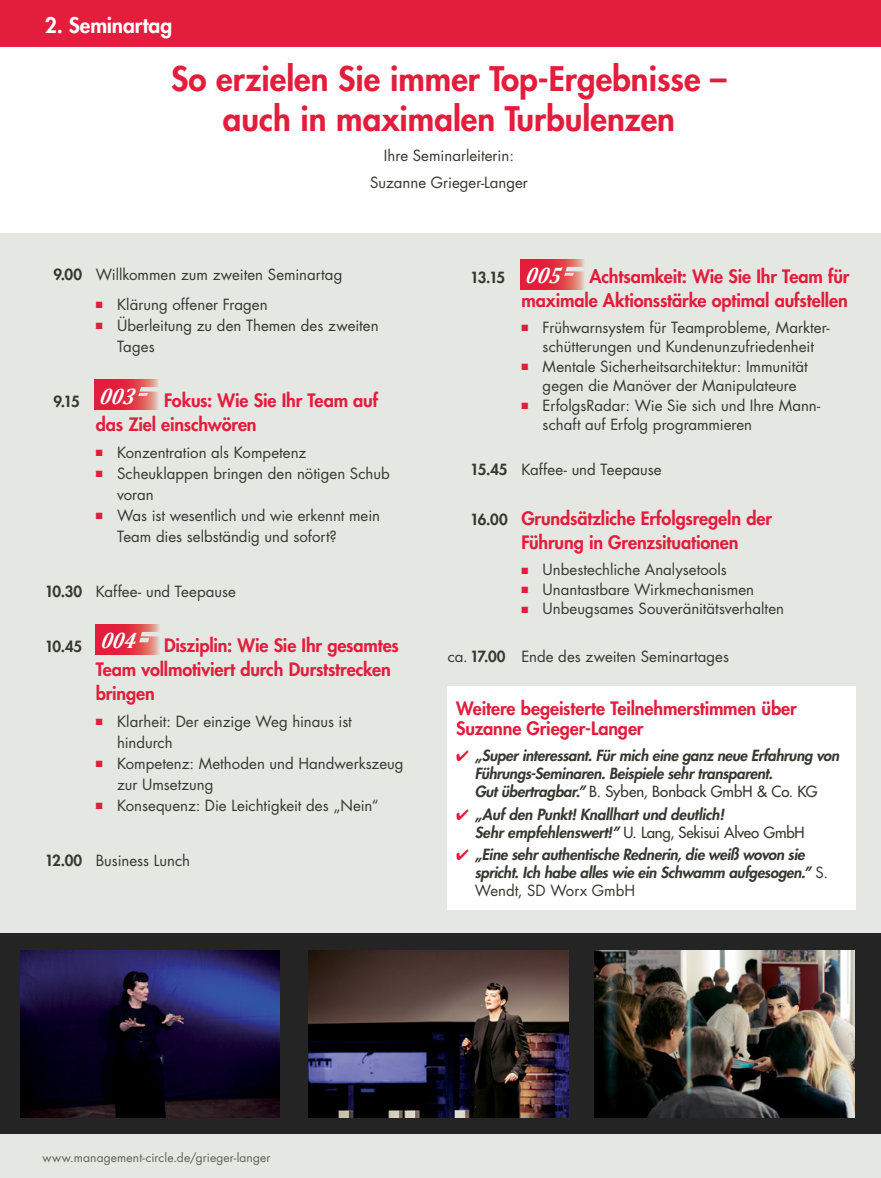
<style>
.page{position:relative;width:881px;height:1178px;background:#fff}
.page>*{position:absolute;margin:0;border:0;box-sizing:border-box;transform-origin:0 0}
.AbsatzProgrammTagMot{font:800 33px/39.6px "Futura Std";color:#e31d3c;text-align:center}
.AbsatzTitelseiteThem{font:italic 700 22.5px "Cambria";color:#fff;scale:.9 1}
.AbsatzProgrammBalken{font:800 21px "Futura Std";letter-spacing:-.005em;color:#fff}
.AbsatzProgrammTagAbl{font:800 18px/24px "Futura Std";letter-spacing:-.01em;color:#e31d3c}
.AbsatzInhaltTextuebe{font:800 18px/19.5px "Futura Std";letter-spacing:-.005em;color:#e31d3c}
.AbsatzProgrammTagAbl-2{font:15px/21px "Futura Std";color:#333a2e}
.AbsatzInhaltTextBull{font:italic 800 15px/18px "Futura Std";letter-spacing:-.02em;color:#333a2e}
.AbsatzProgrammTagLei{font:15px "Futura Std";color:#333a2e}
.AbsatzProgrammTagAbl-3{font:800 15px "Futura Std";letter-spacing:-.08em;color:#333a2e}
.AbsatzProgrammFooter{font:12px "Futura Std";letter-spacing:.01em;color:#5c6356}
.s1{font-weight:800}
.s2{color:#e31d3c}
.s3{font-size:15px;color:#333a2e}
.s4{font-weight:500;font-style:normal}
.s5{font-weight:400;font-style:normal}
</style>
<div class="page">
<div style="left:0;top:234px;width:880px;height:944px;background:#e4e7e2"></div>
<div style="left:0;top:933px;width:880px;height:201px;background:#242425"></div>
<div style="left:0;top:0;width:880px;height:47px;background:#e31d3c"></div>
<img style="left:20px;top:950px;width:260px;height:167px">
<img style="left:308px;top:950px;width:260px;height:167px">
<img style="left:594px;top:950px;width:260px;height:167px">
<div style="left:447px;top:686px;width:408px;height:224px;background:#fff"></div>
<svg style="left:94px;top:380px;width:64px;height:30px;background:#e23b4c"></svg>
<svg style="left:138px;top:387px;width:20px;height:9px"></svg>
<svg style="left:95px;top:625px;width:64px;height:29px;background:#e23a4b"></svg>
<svg style="left:139px;top:632px;width:20px;height:10px"></svg>
<svg style="left:520px;top:260px;width:64px;height:29px;background:#e23a4c"></svg>
<svg style="left:564px;top:267px;width:20px;height:9px"></svg>
<p class="AbsatzProgrammBalken" style="left:45px;top:12px;width:129px">2. Seminartag</p>
<p class="AbsatzProgrammTagMot" style="left:171px;top:59px;width:556px">So erzielen Sie immer Top-Ergebnisse – auch in maximalen Turbulenzen</p>
<p class="AbsatzProgrammTagLei" style="left:384px;top:146px;width:132px">Ihre Seminarleiterin:</p>
<p class="AbsatzProgrammTagLei" style="left:370px;top:173px;width:159px">Suzanne Grieger-Langer</p>
<p class="AbsatzProgrammTagAbl-2" style="left:53px;top:264px;width:290px"><span class="s1">9.00</span> Willkommen zum zweiten Seminartag</p>
<p class="AbsatzProgrammTagAbl-2" style="left:96px;top:294px;width:173px"><span class="s2">■</span> Klärung offener Fragen</p>
<p class="AbsatzProgrammTagAbl-2" style="left:117px;top:315px;width:263px;text-indent:-21px"><span class="s2">■</span> Überleitung zu den Themen des zweiten<br>Tages</p>
<p class="AbsatzProgrammTagAbl-3" style="left:53px;top:391px;width:28px">9.15</p>
<p class="AbsatzProgrammTagAbl" style="left:96px;top:388px;width:284px;text-indent:68px">Fokus: Wie Sie Ihr Team auf das Ziel einschwören</p>
<p class="AbsatzProgrammTagAbl-2" style="left:96px;top:442px;width:212px"><span class="s2">■</span> Konzentration als Kompetenz</p>
<p class="AbsatzProgrammTagAbl-2" style="left:117px;top:463px;width:274px;text-indent:-21px"><span class="s2">■</span> Scheuklappen bringen den nötigen Schub voran</p>
<p class="AbsatzProgrammTagAbl-2" style="left:117px;top:505px;width:264px;text-indent:-21px"><span class="s2">■</span> Was ist wesentlich und wie erkennt mein<br>Team dies selbständig und sofort?</p>
<p class="AbsatzProgrammTagAbl-2" style="left:45px;top:581px;width:193px"><span class="s1">10.30</span> Kaffee- und Teepause</p>
<p class="AbsatzProgrammTagAbl-3" style="left:45px;top:636px;width:39px">10.45</p>
<p class="AbsatzProgrammTagAbl" style="left:96px;top:633px;width:304px;text-indent:68px">Disziplin: Wie Sie Ihr gesamtes<br>Team vollmotiviert durch Durststrecken bringen</p>
<p class="AbsatzProgrammTagAbl-2" style="left:117px;top:711px;width:236px;text-indent:-21px"><span class="s2">■</span> Klarheit: Der einzige Weg hinaus ist hindurch</p>
<p class="AbsatzProgrammTagAbl-2" style="left:117px;top:753px;width:288px;text-indent:-21px"><span class="s2">■</span> Kompetenz: Methoden und Handwerkszeug zur Umsetzung</p>
<p class="AbsatzProgrammTagAbl-2" style="left:96px;top:795px;width:284px"><span class="s2">■</span> Konsequenz: Die Leichtigkeit des „Nein“</p>
<p class="AbsatzProgrammTagAbl-2" style="left:45px;top:850px;width:147px"><span class="s1">12.00</span> Business Lunch</p>
<p class="AbsatzTitelseiteThem" style="left:99px;top:380px;width:46px">003</p>
<p class="AbsatzTitelseiteThem" style="left:100px;top:625px;width:46px">004</p>
<p class="AbsatzProgrammTagAbl-3" style="left:470px;top:268px;width:36px">13.15</p>
<p class="AbsatzProgrammTagAbl" style="left:521px;top:264px;width:329px;text-align:right">Achtsamkeit: Wie Sie Ihr Team für maximale Aktionsstärke optimal aufstellen</p>
<p class="AbsatzProgrammTagAbl-2" style="left:521px;top:318px;width:309px;line-height:19.5px;text-align:center"><span class="s2">■</span> Frühwarnsystem für Teamprobleme, Markter&shy;schütterungen und Kundenunzufriedenheit</p>
<p class="AbsatzProgrammTagAbl-2" style="left:542px;top:357px;width:266px;line-height:19.5px;text-indent:-21px"><span class="s2">■</span> Mentale Sicherheitsarchitektur: Immunität gegen die Manöver der Manipulateure</p>
<p class="AbsatzProgrammTagAbl-2" style="left:542px;top:396px;width:279px;line-height:19.5px;text-indent:-21px"><span class="s2">■</span> ErfolgsRadar: Wie Sie sich und Ihre Mann&shy;schaft auf Erfolg programmieren</p>
<p class="AbsatzProgrammTagAbl-2" style="left:470px;top:459px;width:193px"><span class="s1">15.45</span> Kaffee- und Teepause</p>
<p class="AbsatzProgrammTagAbl" style="left:521px;top:506px;width:252px;text-indent:-51px"><span class="s3">16.00</span> Grundsätzliche Erfolgsregeln der<br>Führung in Grenzsituationen</p>
<p class="AbsatzProgrammTagAbl-2" style="left:521px;top:559px;width:207px"><span class="s2">■</span> Unbestechliche Analysetools</p>
<p class="AbsatzProgrammTagAbl-2" style="left:521px;top:579px;width:234px"><span class="s2">■</span> Unantastbare Wirkmechanismen</p>
<p class="AbsatzProgrammTagAbl-2" style="left:521px;top:598px;width:264px"><span class="s2">■</span> Unbeugsames Souveränitätsverhalten</p>
<p class="AbsatzProgrammTagAbl-2" style="left:447px;top:646px;width:283px">ca.<span class="s1">17.00</span> Ende des zweiten Seminartages</p>
<p class="AbsatzTitelseiteThem" style="left:525px;top:260px;width:46px">005</p>
<p class="AbsatzInhaltTextuebe" style="left:456px;top:699px;width:342px">Weitere begeisterte Teilnehmerstimmen über<br>Suzanne Grieger-Langer</p>
<p class="AbsatzInhaltTextBull" style="left:474px;top:747px;width:366px;text-indent:-18px"><span class="s2">✔</span> „Super interessant. Für mich eine ganz neue Erfahrung von<br>Führungs-Seminaren. Beispiele sehr transparent.<br>Gut übertragbar.” <span class="s4">B. Syben, Bonback GmbH &amp; Co. KG</span></p>
<p class="AbsatzInhaltTextBull" style="left:474px;top:805px;width:331px;text-indent:-18px"><span class="s2">✔</span> „Auf den Punkt! Knallhart und deutlich!<br>Sehr empfehlenswert!” <span class="s4">U. Lang, Sekisui Alveo GmbH</span></p>
<p class="AbsatzInhaltTextBull" style="left:474px;top:845px;width:355px;text-indent:-18px"><span class="s2">✔</span> „Eine sehr authentische Rednerin, die weiß wovon sie spricht. Ich habe alles wie ein Schwamm aufgesogen.” <span class="s5">S.<br>Wendt, SD Worx GmbH</span></p>
<p class="AbsatzProgrammFooter" style="left:43px;top:1150px;width:229px">www.management-circle.de/grieger-langer</p>
</div>
